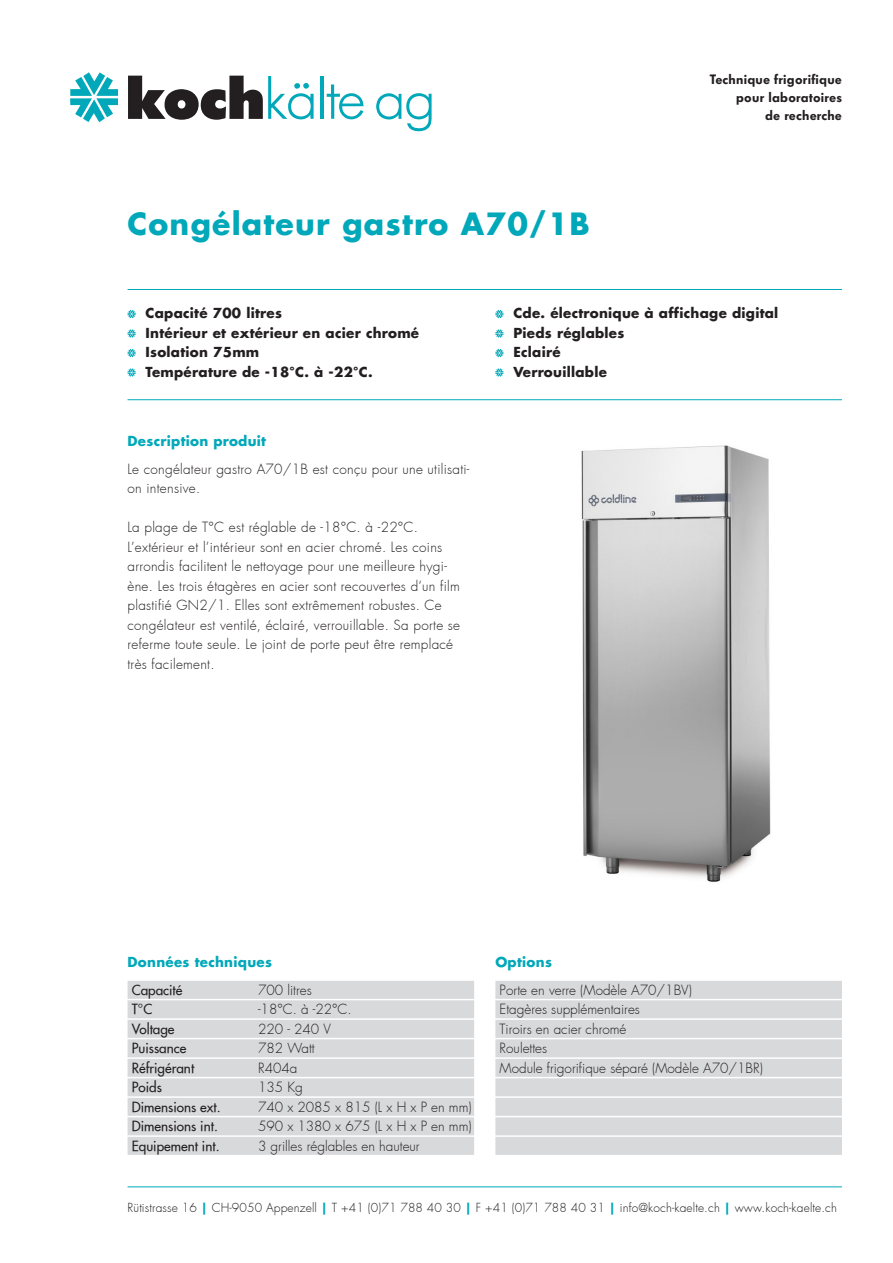
<style>
.page{position:relative;width:893px;height:1263px;background:#fff}
.page>*{position:absolute;margin:0;border:0;box-sizing:border-box;transform-origin:0 0}
.t1{font:700 30px "Futura";letter-spacing:.04em;color:#00a8b9}
.t2{font:300 13.5px/19.5px "Futura";letter-spacing:.02em;color:#231f20}
.t3{font:300 13.5px/19.5px "Futura";color:#231f20}
.Aufzählung{font:700 13.5px "Futura";letter-spacing:.02em;color:#231f20}
.t4{font:500 13.5px "Futura";color:#231f20}
.t5{font:600 13.5px/18px "Futura BQ";letter-spacing:.02em;color:#231f20;text-align:right}
.t6{font:700 13.5px "Futura";letter-spacing:.02em;color:#00a8b9}
.t7{font:300 12px "Futura";letter-spacing:.01em;color:#231f20}
.s1{font-weight:700;color:#00a8b9}
</style>
<div class="page">
<img style="left:581px;top:445px;width:190px;height:437px">
<svg style="left:128px;top:310px;width:8px;height:8px"></svg>
<svg style="left:128px;top:329px;width:8px;height:9px"></svg>
<svg style="left:128px;top:349px;width:8px;height:8px"></svg>
<svg style="left:128px;top:368px;width:8px;height:9px"></svg>
<svg style="left:495px;top:310px;width:8px;height:8px"></svg>
<svg style="left:495px;top:329px;width:8px;height:9px"></svg>
<svg style="left:495px;top:349px;width:8px;height:8px"></svg>
<svg style="left:495px;top:368px;width:8px;height:9px"></svg>
<svg style="left:70px;top:72px;width:48px;height:50px"></svg>
<svg style="left:128px;top:76px;width:186px;height:44px"></svg>
<hr style="left:320px;top:76px;width:3px;height:43px;background:#00a8b9">
<svg style="left:327px;top:84px;width:37px;height:35px"></svg>
<svg style="left:376px;top:93px;width:56px;height:38px"></svg>
<hr style="left:128px;top:289px;width:714px;height:1px;background:#00a8b9">
<hr style="left:128px;top:399px;width:714px;height:1px;background:#00a8b9">
<hr style="left:128px;top:1186px;width:714px;height:1px;background:#00a8b9">
<div style="left:495px;top:981px;width:347px;height:18px;background:#d8d9db"></div>
<div style="left:495px;top:1000px;width:347px;height:18px;background:#d8d9db"></div>
<div style="left:495px;top:1020px;width:347px;height:18px;background:#d8d9db"></div>
<div style="left:495px;top:1039px;width:347px;height:18px;background:#d8d9db"></div>
<div style="left:495px;top:1059px;width:347px;height:18px;background:#d8d9db"></div>
<div style="left:495px;top:1078px;width:347px;height:18px;background:#d8d9db"></div>
<div style="left:495px;top:1098px;width:347px;height:18px;background:#d8d9db"></div>
<div style="left:495px;top:1117px;width:347px;height:18px;background:#d8d9db"></div>
<div style="left:495px;top:1137px;width:347px;height:18px;background:#d8d9db"></div>
<div style="left:128px;top:981px;width:346px;height:18px;background:#d8d9db"></div>
<div style="left:128px;top:1000px;width:346px;height:18px;background:#d8d9db"></div>
<div style="left:128px;top:1020px;width:346px;height:18px;background:#d8d9db"></div>
<div style="left:128px;top:1039px;width:346px;height:18px;background:#d8d9db"></div>
<div style="left:128px;top:1059px;width:346px;height:18px;background:#d8d9db"></div>
<div style="left:128px;top:1078px;width:346px;height:18px;background:#d8d9db"></div>
<div style="left:128px;top:1098px;width:346px;height:18px;background:#d8d9db"></div>
<div style="left:128px;top:1117px;width:346px;height:18px;background:#d8d9db"></div>
<div style="left:128px;top:1137px;width:346px;height:18px;background:#d8d9db"></div>
<h1 class="t1" style="left:128px;top:204px;width:464px">Congélateur gastro A70/1B</h1>
<p class="t5" style="left:710px;top:71px;width:134px">Technique frigorifique pour laboratoires<br>de recherche</p>
<p class="Aufzählung" style="left:146px;top:304px;width:138px">Capacité 700 litres</p>
<p class="Aufzählung" style="left:146px;top:324px;width:275px">Intérieur et extérieur en acier chromé</p>
<p class="Aufzählung" style="left:146px;top:343px;width:115px">Isolation 75mm</p>
<p class="Aufzählung" style="left:146px;top:363px;width:229px">Température de -18°C. à -22°C.</p>
<p class="t6" style="left:128px;top:432px;width:140px">Description produit</p>
<p class="t2" style="left:128px;top:460px;width:343px">Le congélateur gastro A70/1B est conçu pour une utilisati&shy;on intensive.</p>
<p class="t2" style="left:128px;top:518px;width:334px">La plage de T°C est réglable de -18°C. à -22°C.<br>L’extérieur et l’intérieur sont en acier chromé. Les coins arrondis facilitent le nettoyage pour une meilleure hygi&shy;ène. Les trois étagères en acier sont recouvertes d’un film plastifié GN2/1. Elles sont extrêmement robustes. Ce congélateur est ventilé, éclairé, verrouillable. Sa porte se referme toute seule. Le joint de porte peut être remplacé très facilement.</p>
<p class="Aufzählung" style="left:513px;top:304px;width:266px">Cde. électronique à affichage digital</p>
<p class="Aufzählung" style="left:513px;top:324px;width:112px">Pieds réglables</p>
<p class="Aufzählung" style="left:513px;top:343px;width:49px">Eclairé</p>
<p class="Aufzählung" style="left:513px;top:363px;width:95px">Verrouillable</p>
<p class="t6" style="left:128px;top:953px;width:146px">Données techniques</p>
<p class="t4" style="left:132px;top:981px;width:52px">Capacité</p>
<p class="t3" style="left:258px;top:980px;width:55px">700 litres</p>
<p class="t4" style="left:132px;top:1001px;width:22px">T°C</p>
<p class="t2" style="left:258px;top:1000px;width:95px">-18°C. à -22°C.</p>
<p class="t4" style="left:132px;top:1020px;width:44px">Voltage</p>
<p class="t2" style="left:258px;top:1019px;width:74px">220 - 240 V</p>
<p class="t4" style="left:132px;top:1040px;width:56px">Puissance</p>
<p class="t2" style="left:258px;top:1039px;width:58px">782 Watt</p>
<p class="t4" style="left:132px;top:1059px;width:64px">Réfrigérant</p>
<p class="t2" style="left:258px;top:1058px;width:41px">R404a</p>
<p class="t4" style="left:132px;top:1079px;width:32px">Poids</p>
<p class="t2" style="left:258px;top:1078px;width:46px">135 Kg</p>
<p class="t4" style="left:132px;top:1098px;width:90px">Dimensions ext.</p>
<p class="t3" style="left:258px;top:1097px;width:215px">740 x 2085 x 815 (L x H x P en mm)</p>
<p class="t4" style="left:132px;top:1118px;width:88px">Dimensions int.</p>
<p class="t3" style="left:258px;top:1117px;width:215px">590 x 1380 x 675 (L x H x P en mm)</p>
<p class="t4" style="left:132px;top:1137px;width:89px">Equipement int.</p>
<p class="t3" style="left:258px;top:1136px;width:163px">3 grilles réglables en hauteur</p>
<p class="t6" style="left:495px;top:953px;width:58px">Options</p>
<p class="t3" style="left:500px;top:980px;width:265px">Porte en verre (Modèle A70/1BV)<br>Etagères supplémentaires<br>Tiroirs en acier chromé<br>Roulettes<br>Module frigorifique séparé (Modèle A70/1BR)</p>
<p class="t7" style="left:128px;top:1200px;width:711px">Rütistrasse 16 <span class="s1">|</span> CH-9050 Appenzell <span class="s1">|</span> T +41 (0)71 788 40 30 <span class="s1">|</span> F +41 (0)71 788 40 31 <span class="s1">|</span> info@koch-kaelte.ch <span class="s1">|</span> www.koch-kaelte.ch</p>
</div>
